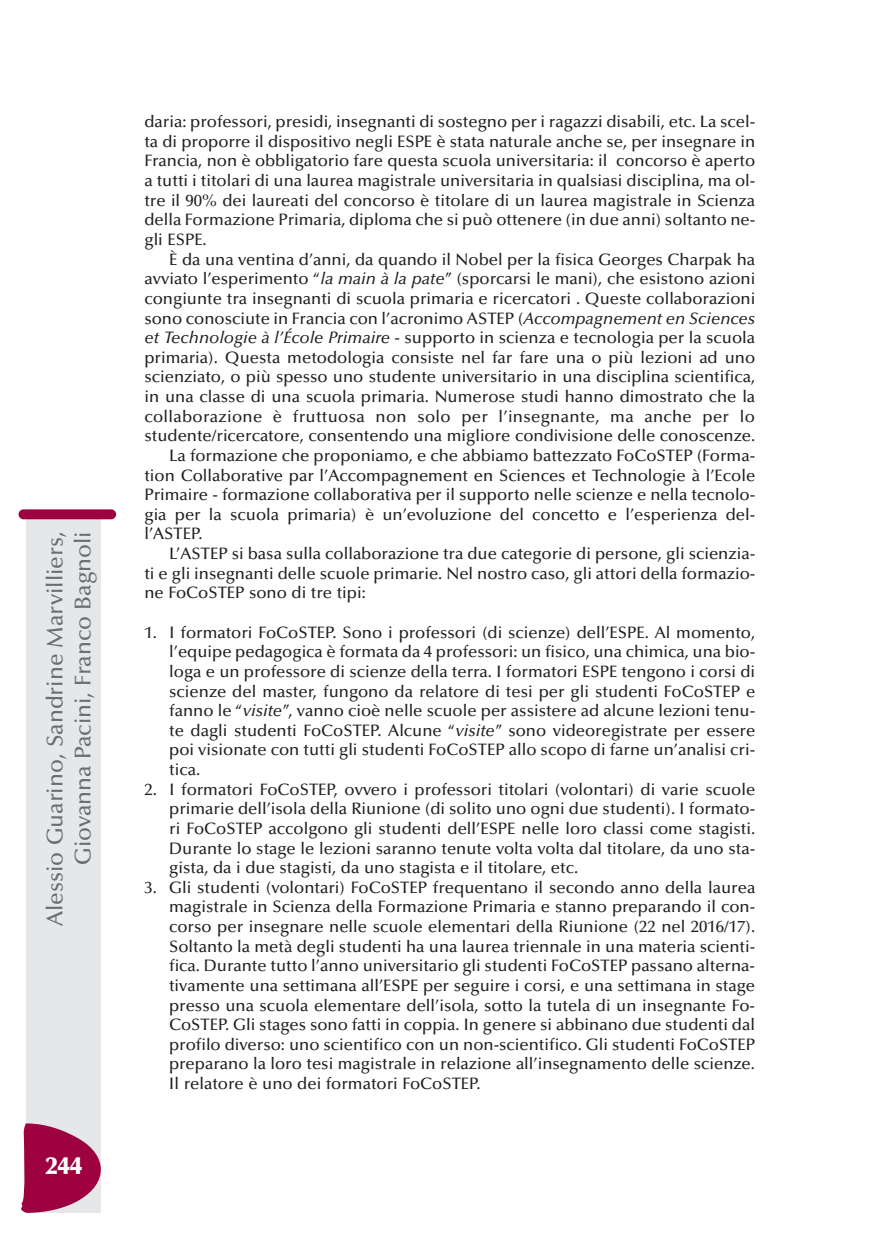
<style>
.page{position:relative;width:869px;height:1241px;background:#fff}
.page>*{position:absolute;margin:0;border:0;box-sizing:border-box;transform-origin:0 0}
.t1{font:900 24.5px "Optima";color:#fff}
.t2{font:500 22.75px/28px "Optima";color:#6c6d70;text-align:right}
.t3{font:500 16.62px/19.6px "Optima";color:#231f20;text-align:justify}
.t4{font:500 16.62px "Optima";letter-spacing:.02em;color:#231f20}
.s1{font-style:italic}
</style>
<div class="page">
<div style="left:27px;top:517px;width:74px;height:695px;background:#e6e7e9"></div>
<div style="left:19px;top:509px;width:97px;height:10px;background:#9d0140;border-radius:5px"></div>
<svg style="left:21px;top:1122px;width:80px;height:90px"></svg>
<h2 class="t2" style="left:43px;top:926px;width:396px;rotate:-90deg">Alessio Guarino, Sandrine Marvilliers,<br>Giovanna Pacini, Franco Bagnoli</h2>
<h1 class="t1" style="left:45px;top:1155px;width:38px">244</h1>
<p class="t3" style="left:144px;top:113px;width:612px">daria: professori, presidi, insegnanti di sostegno per i ragazzi disabili, etc. La scel&shy;ta di proporre il dispositivo negli ESPE è stata naturale anche se, per insegnare in Francia, non è obbligatorio fare questa scuola universitaria: il concorso è aperto a tutti i titolari di una laurea magistrale universitaria in qualsiasi disciplina, ma ol&shy;tre il 90% dei laureati del concorso è titolare di un laurea magistrale in Scienza della Formazione Primaria, diploma che si può ottenere (in due anni) soltanto ne&shy;gli ESPE.</p>
<p class="t3" style="left:169px;top:251px;width:587px">È da una ventina d’anni, da quando il Nobel per la fisica Georges Charpak ha</p>
<p class="t3" style="left:144px;top:270px;width:612px">avviato l’esperimento “<span class="s1">la main à la pate</span>” (sporcarsi le mani), che esistono azioni</p>
<p class="t3" style="left:144px;top:290px;width:612px">congiunte tra insegnanti di scuola primaria e ricercatori . Queste collaborazioni</p>
<p class="t3" style="left:144px;top:310px;width:612px">sono conosciute in Francia con l’acronimo ASTEP (<span class="s1">Accompagnement en Sciences</span></p>
<p class="t3" style="left:144px;top:329px;width:612px"><span class="s1">et Technologie à l’École Primaire</span> - supporto in scienza e tecnologia per la scuola</p>
<p class="t3" style="left:144px;top:349px;width:612px">primaria). Questa metodologia consiste nel far fare una o più lezioni ad uno</p>
<p class="t3" style="left:144px;top:368px;width:612px">scienziato, o più spesso uno studente universitario in una disciplina scientifica,</p>
<p class="t3" style="left:144px;top:388px;width:612px">in una classe di una scuola primaria. Numerose studi hanno dimostrato che la</p>
<p class="t4" style="left:144px;top:409px;width:611px">collaborazione è fruttuosa non solo per l’insegnante, ma anche per lo</p>
<p class="t3" style="left:144px;top:427px;width:612px">studente/ricercatore, consentendo una migliore condivisione delle conoscenze.</p>
<p class="t3" style="left:169px;top:447px;width:587px">La formazione che proponiamo, e che abbiamo battezzato FoCoSTEP (Forma-</p>
<p class="t3" style="left:144px;top:467px;width:612px">tion Collaborative par l’Accompagnement en Sciences et Technologie à l’Ecole</p>
<p class="t3" style="left:144px;top:486px;width:612px">Primaire - formazione collaborativa per il supporto nelle scienze e nella tecnolo-</p>
<p class="t3" style="left:144px;top:506px;width:612px">gia per la scuola primaria) è un’evoluzione del concetto e l’esperienza del-</p>
<p class="t3" style="left:144px;top:525px;width:60px">l’ASTEP.</p>
<p class="t3" style="left:169px;top:545px;width:587px">L’ASTEP si basa sulla collaborazione tra due categorie di persone, gli scienzia-</p>
<p class="t3" style="left:144px;top:565px;width:612px">ti e gli insegnanti delle scuole primarie. Nel nostro caso, gli attori della formazio-</p>
<p class="t3" style="left:144px;top:584px;width:223px">ne FoCoSTEP sono di tre tipi:</p>
<p class="t3" style="left:169px;top:623px;width:587px;text-indent:-25px">1. I formatori FoCoSTEP. Sono i professori (di scienze) dell’ESPE. Al momento, l’equipe pedagogica è formata da 4 professori: un fisico, una chimica, una bio&shy;loga e un professore di scienze della terra. I formatori ESPE tengono i corsi di scienze del master, fungono da relatore di tesi per gli studenti FoCoSTEP e fanno le “<span class="s1">visite</span>”, vanno cioè nelle scuole per assistere ad alcune lezioni tenu&shy;te dagli studenti FoCoSTEP. Alcune “<span class="s1">visite</span>” sono videoregistrate per essere poi visionate con tutti gli studenti FoCoSTEP allo scopo di farne un’analisi cri&shy;tica.</p>
<p class="t3" style="left:169px;top:780px;width:587px;text-indent:-25px">2. I formatori FoCoSTEP, ovvero i professori titolari (volontari) di varie scuole primarie dell’isola della Riunione (di solito uno ogni due studenti). I formato&shy;ri FoCoSTEP accolgono gli studenti dell’ESPE nelle loro classi come stagisti.<br>Durante lo stage le lezioni saranno tenute volta volta dal titolare, da uno sta&shy;gista, da i due stagisti, da uno stagista e il titolare, etc.</p>
<p class="t3" style="left:169px;top:878px;width:587px;text-indent:-25px">3. Gli studenti (volontari) FoCoSTEP frequentano il secondo anno della laurea magistrale in Scienza della Formazione Primaria e stanno preparando il con&shy;corso per insegnare nelle scuole elementari della Riunione (22 nel 2016/17).<br>Soltanto la metà degli studenti ha una laurea triennale in una materia scienti&shy;fica. Durante tutto l’anno universitario gli studenti FoCoSTEP passano alterna&shy;tivamente una settimana all’ESPE per seguire i corsi, e una settimana in stage presso una scuola elementare dell’isola, sotto la tutela di un insegnante Fo-CoSTEP. Gli stages sono fatti in coppia. In genere si abbinano due studenti dal profilo diverso: uno scientifico con un non-scientifico. Gli studenti FoCoSTEP preparano la loro tesi magistrale in relazione all’insegnamento delle scienze.<br>Il relatore è uno dei formatori FoCoSTEP.</p>
</div>
